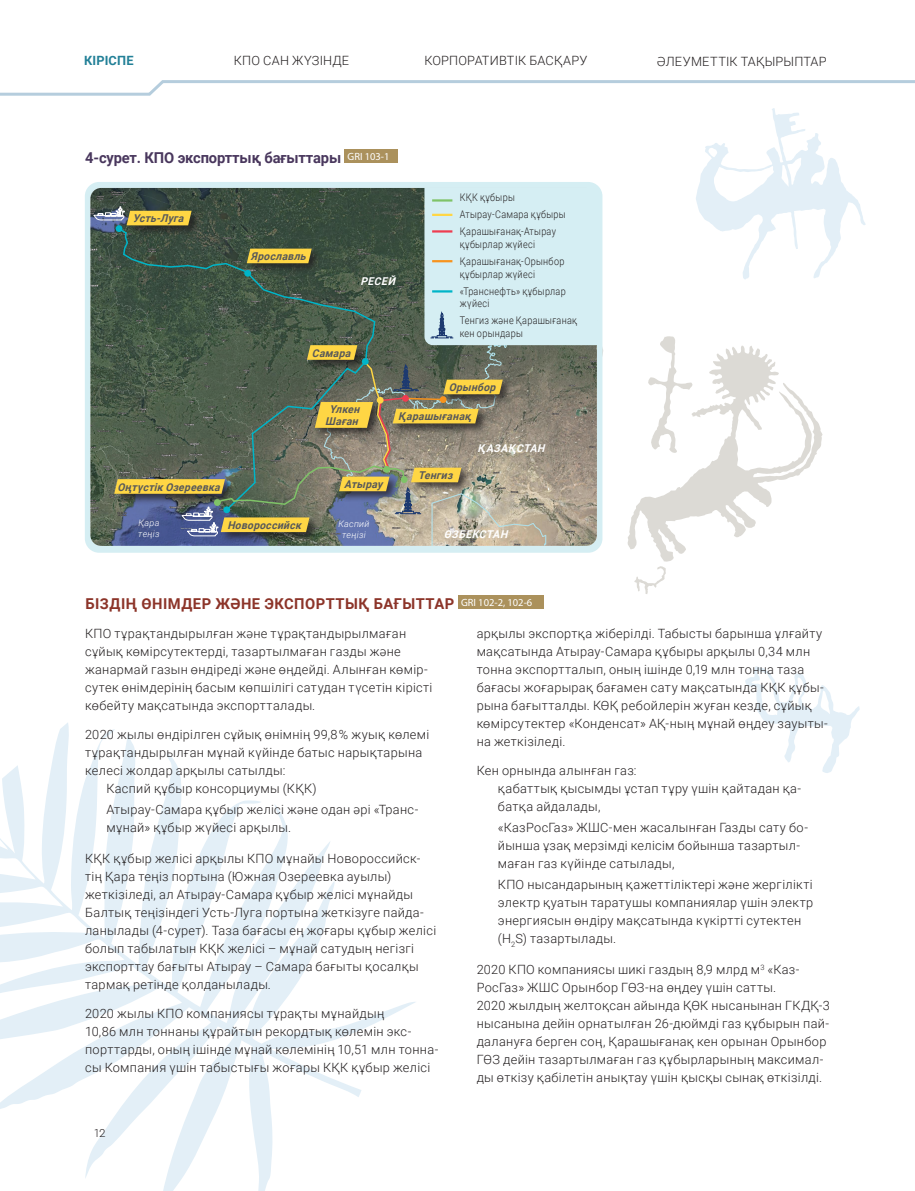
<style>
.page{position:relative;width:915px;height:1191px;background:#fff}
.page>*{position:absolute;margin:0;border:0;box-sizing:border-box;transform-origin:0 0}
.Subtitle_B{font:700 15px "Roboto";letter-spacing:.035em;color:#8c3429}
.Table_name{font:700 15px "Roboto";letter-spacing:-.01em;color:#49375d}
.Body_Text{font:300 12.75px/18px "Roboto";letter-spacing:.025em;color:#231f20}
.t1{font:700 12.75px "Roboto";letter-spacing:.015em;color:#228097}
.t2{font:300 12px "Cera Pro";color:#231f20}
.Body_Text-2{font:italic 700 10.8px/12.8px "Roboto";color:#57585a;text-align:center;scale:.96 1}
.Body_Text-3{font:italic 700 10.8px "Roboto";color:#fff;scale:.96 1}
.Body_Text-4{font:300 10.5px/12.6px "Roboto";letter-spacing:.03em;color:#231f20;scale:.86 1}
.цур{font:10.5px "Myriad Pro";color:#fff}
.Body_Text-5{font:italic 300 9px/10.8px "Roboto";letter-spacing:.03em;color:#fff}
</style>
<div class="page">
<svg style="left:0;top:723px;width:415px;height:468px"></svg>
<svg style="left:591px;top:335px;width:231px;height:259px"></svg>
<svg style="left:696px;top:108px;width:169px;height:171px"></svg>
<svg style="left:745px;top:666px;width:114px;height:107px"></svg>
<svg style="left:0;top:80px;width:914px;height:16px"></svg>
<div style="left:458px;top:595px;width:85px;height:14px;background:#ab915c"></div>
<div style="left:344px;top:149px;width:54px;height:14px;background:#ab915c"></div>
<div style="left:85px;top:182px;width:517px;height:371px;background:#d5eef3;border-radius:14px"></div>
<svg style="left:93px;top:188px;width:504px;height:358px;background:#798372"></svg>
<p class="t1" style="left:84px;top:51px;width:51px">КІРІСПЕ</p>
<p class="Body_Text" style="left:234px;top:51px;width:117px">КПО САН ЖҮЗІНДЕ</p>
<p class="Body_Text" style="left:424px;top:51px;width:164px">КОРПОРАТИВТІК БАСҚАРУ</p>
<p class="Body_Text" style="left:656px;top:52px;width:171px">ӘЛЕУМЕТТІК ТАҚЫРЫПТАР</p>
<p class="Table_name" style="left:85px;top:147px;width:257px">4-сурет. КПО экспорттық бағыттары</p>
<p class="цур" style="left:347px;top:150px;width:43px">GRI 103-1</p>
<p class="Body_Text-2" style="left:133px;top:211px;width:58px">Усть-Луга</p>
<p class="Body_Text-2" style="left:251px;top:249px;width:62px">Ярославль</p>
<p class="Body_Text-3" style="left:360px;top:273px;width:41px">РЕСЕЙ</p>
<p class="Body_Text-2" style="left:312px;top:346px;width:45px">Самара</p>
<p class="Body_Text-4" style="left:459px;top:191px;width:65px">КҚК құбыры</p>
<p class="Body_Text-4" style="left:459px;top:208px;width:124px">Атырау-Самара құбыры</p>
<p class="Body_Text-4" style="left:459px;top:225px;width:113px">Қарашығанақ-Атырау құбырлар жүйесі</p>
<p class="Body_Text-4" style="left:459px;top:255px;width:123px">Қарашығанақ-Орынбор құбырлар жүйесі</p>
<p class="Body_Text-4" style="left:459px;top:284px;width:125px">«Транснефть» құбырлар жүйесі</p>
<p class="Body_Text-4" style="left:459px;top:314px;width:138px">Тенгиз және Қарашығанақ кен орындары</p>
<p class="Body_Text-2" style="left:448px;top:380px;width:54px">Орынбор</p>
<p class="Body_Text-2" style="left:117px;top:480px;width:112px">ОңтүстікОзереевка</p>
<p class="Body_Text-2" style="left:325px;top:402px;width:41px">Үлкен<br>Шаған</p>
<p class="Body_Text-2" style="left:344px;top:477px;width:45px">Атырау</p>
<p class="Body_Text-5" style="left:138px;top:517px;width:23px">Қара теңіз</p>
<p class="Body_Text-5" style="left:338px;top:518px;width:32px;text-align:center">Каспий теңізі</p>
<p class="Body_Text-2" style="left:227px;top:518px;width:82px">Новороссийск</p>
<p class="Body_Text-2" style="left:398px;top:409px;width:81px">Қарашығанақ</p>
<p class="Body_Text-2" style="left:418px;top:468px;width:41px">Тенгиз</p>
<p class="Body_Text-3" style="left:477px;top:441px;width:75px">ҚАЗАҚСТАН</p>
<p class="Body_Text-3" style="left:443px;top:526px;width:71px">ӨЗБЕКСТАН</p>
<p class="Subtitle_B" style="left:85px;top:593px;width:370px">БІЗДІҢ ӨНІМДЕР ЖӘНЕ ЭКСПОРТТЫҚ БАҒЫТТАР</p>
<p class="цур" style="left:461px;top:596px;width:73px">GRI 102-2, 102-6</p>
<p class="Body_Text" style="left:85px;top:624px;width:349px">КПО тұрақтандырылған және тұрақтандырылмаған сұйық көмірсутектерді, тазартылмаған газды және жанармай газын өндіреді және өңдейді. Алынған көмір&shy;сутек өнімдерінің басым көпшілігі сатудан түсетін кірісті көбейту мақсатында экспортталады.</p>
<p class="Body_Text" style="left:85px;top:724px;width:345px">2020 жылы өндірілген сұйық өнімнің 99,8 % жуық көлемі тұрақтандырылған мұнай күйінде батыс нарықтарына келесі жолдар арқылы сатылды:</p>
<p class="Body_Text" style="left:106px;top:778px;width:212px">Каспий құбыр консорциумы (КҚК)</p>
<p class="Body_Text" style="left:106px;top:799px;width:313px">Атырау-Самара құбыр желісі және одан әрі «Транс&shy;мұнай» құбыр жүйесі арқылы.</p>
<p class="Body_Text" style="left:85px;top:849px;width:352px">КҚК құбыр желісі арқылы КПО мұнайы Новороссийск&shy;тің Қара теңіз портына (Южная Озереевка ауылы) жеткізіледі, ал Атырау-Самара құбыр желісі мұнайды Балтық теңізіндегі Усть-Луга портына жеткізуге пайда&shy;ланылады (4-сурет). Таза бағасы ең жоғары құбыр желісі болып табылатын КҚК желісі – мұнай сатудың негізгі экспорттау бағыты Атырау – Самара бағыты қосалқы тармақ ретінде қолданылады.</p>
<p class="Body_Text" style="left:85px;top:1004px;width:354px">2020 жылы КПО компаниясы тұрақты мұнайдың<br>10,86 млн тоннаны құрайтын рекордтық көлемін экс&shy;порттарды, оның ішінде мұнай көлемінің 10,51 млн тонна&shy;сы Компания үшін табыстығы жоғары КҚК құбыр желісі</p>
<p class="Body_Text" style="left:476px;top:624px;width:352px">арқылы экспортқа жіберілді. Табысты барынша ұлғайту мақсатында Атырау-Самара құбыры арқылы 0,34 млн тонна экспортталып, оның ішінде 0,19 млн тонна таза бағасы жоғарырақ бағамен сату мақсатында КҚК құбы&shy;рына бағытталды. КӨҚ ребойлерін жуған кезде, сұйық көмірсутектер «Конденсат» АҚ-ның мұнай өңдеу зауыты&shy;на жеткізіледі.</p>
<p class="Body_Text" style="left:476px;top:760px;width:161px">Кен орнында алынған газ:</p>
<p class="Body_Text" style="left:498px;top:778px;width:305px">қабаттық қысымды ұстап тұру үшін қайтадан қа&shy;батқа айдалады,</p>
<p class="Body_Text" style="left:498px;top:817px;width:311px">«КазРосГаз» ЖШС-мен жасалынған Газды сату бо&shy;йынша ұзақ мерзімді келісім бойынша тазартыл&shy;маған газ күйінде сатылады,</p>
<p class="Body_Text" style="left:498px;top:874px;width:316px">КПО нысандарының қажеттіліктері және жергілікті электр қуатын таратушы компаниялар үшін электр энергиясын өндіру мақсатында күкіртті сутектен (H<sub>2</sub>S) тазартылады.</p>
<p class="Body_Text" style="left:476px;top:960px;width:354px">2020 КПО компаниясы шикі газдың 8,9 млрд м<sup>3</sup> «Каз-РосГаз» ЖШС Орынбор ГӨЗ-на өңдеу үшін сатты.<br>2020 жылдың желтоқсан айында ҚӨК нысанынан ГКДҚ-3 нысанына дейін орнатылған 26-дюймді газ құбырын пай&shy;далануға берген соң, Қарашығанақ кен орынан Орынбор ГӨЗ дейін тазартылмаған газ құбырларының максимал&shy;ды өткізу қабілетін анықтау үшін қысқы сынақ өткізілді.</p>
<p class="t2" style="left:95px;top:1124px;width:13px">12</p>
</div>
